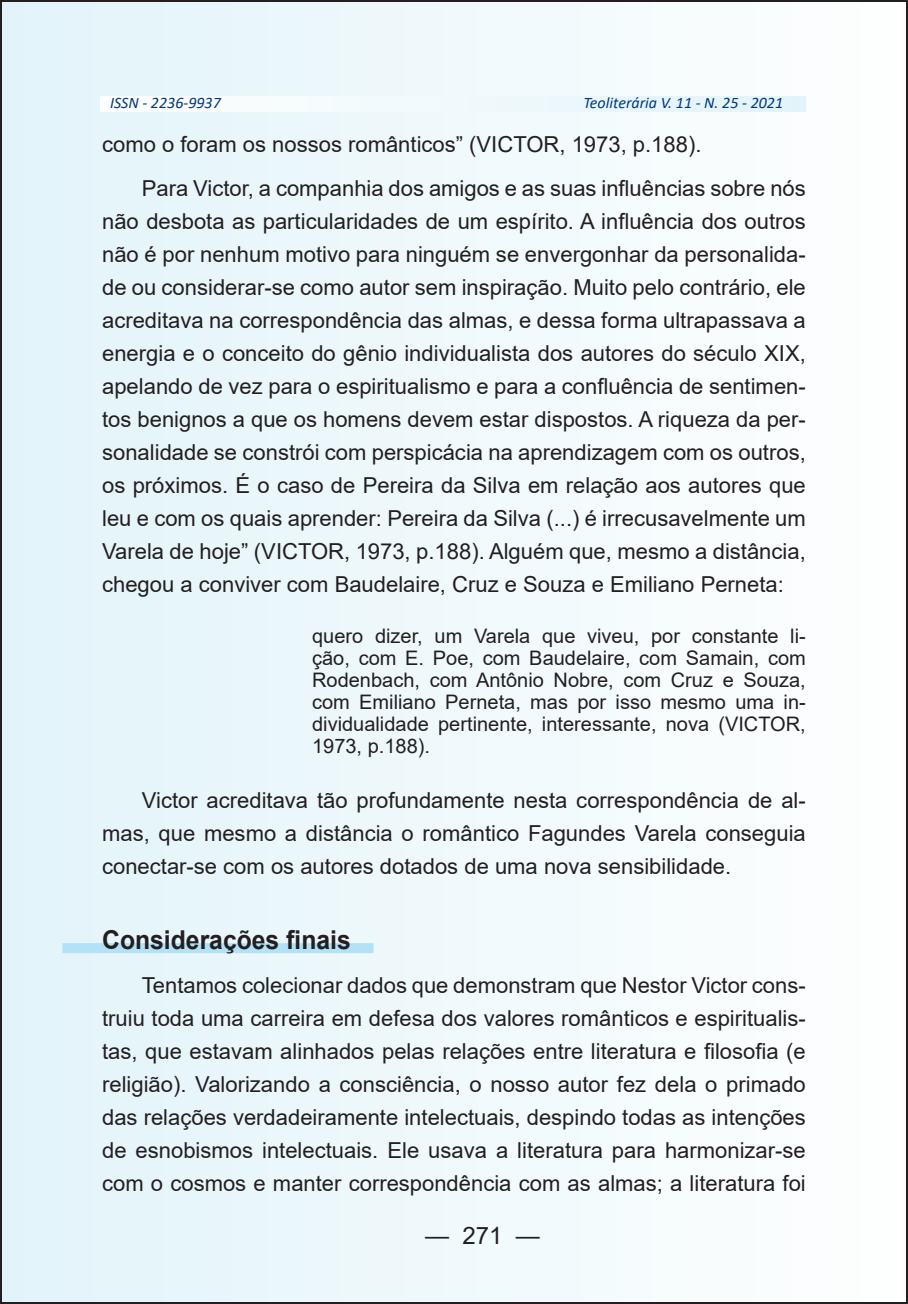
<style>
.page{position:relative;width:908px;height:1304px;background:#fff}
.page>*{position:absolute;margin:0;border:0;box-sizing:border-box;transform-origin:0 0}
.t1{font:700 26px "Arial";color:#231f20;scale:.95 1}
.t2{font:24px "Arial";color:#231f20}
.t3{font:22px/33px "Arial";color:#231f20;text-align:justify}
.t4{font:20px/22px "Arial";color:#231f20;text-align:justify}
.t5{font:italic 16px "Calibri";color:#003882}
</style>
<div class="page">
<div style="left:1px;top:1px;width:905px;height:1302px;background:linear-gradient(to right,#e2f4fa,#fefefe)"></div>
<svg style="left:100px;top:96px;width:705px;height:15px"></svg>
<div style="left:62px;top:943px;width:311px;height:10px;background:#b3e2f6"></div>
<p class="t5" style="left:110px;top:92px;width:112px">ISSN - 2236-9937</p>
<p class="t5" style="left:583px;top:92px;width:201px">Teoliterária V. 11 - N. 25 - 2021</p>
<p class="t3" style="left:142px;top:122px;width:665px;line-height:44.4px;text-indent:-40px">como o foram os nossos românticos” (VICTOR, 1973, p.188).<br>Para Victor, a companhia dos amigos e as suas influências sobre nós</p>
<p class="t3" style="left:102px;top:205px;width:705px">não desbota as particularidades de um espírito. A influência dos outros não é por nenhum motivo para ninguém se envergonhar da personalida&shy;de ou considerar-se como autor sem inspiração. Muito pelo contrário, ele acreditava na correspondência das almas, e dessa forma ultrapassava a energia e o conceito do gênio individualista dos autores do século XIX, apelando de vez para o espiritualismo e para a confluência de sentimen&shy;tos benignos a que os homens devem estar dispostos. A riqueza da per&shy;sonalidade se constrói com perspicácia na aprendizagem com os outros, os próximos. É o caso de Pereira da Silva em relação aos autores que leu e com os quais aprender: Pereira da Silva (...) é irrecusavelmente um Varela de hoje” (VICTOR, 1973, p.188). Alguém que, mesmo a distância, chegou a conviver com Baudelaire, Cruz e Souza e Emiliano Perneta:</p>
<p class="t4" style="left:312px;top:625px;width:495px">quero dizer, um Varela que viveu, por constante li&shy;ção, com E. Poe, com Baudelaire, com Samain, com Rodenbach, com Antônio Nobre, com Cruz e Souza, com Emiliano Perneta, mas por isso mesmo uma in&shy;dividualidade pertinente, interessante, nova (VICTOR, 1973, p.188).</p>
<p class="t3" style="left:102px;top:784px;width:704px;text-indent:40px">Victor acreditava tão profundamente nesta correspondência de al&shy;mas, que mesmo a distância o romântico Fagundes Varela conseguia conectar-se com os autores dotados de uma nova sensibilidade.</p>
<p class="t1" style="left:102px;top:921px;width:263px">Considerações finais</p>
<p class="t3" style="left:102px;top:969px;width:705px;text-indent:40px">Tentamos colecionar dados que demonstram que Nestor Victor cons&shy;truiu toda uma carreira em defesa dos valores românticos e espiritualis&shy;tas, que estavam alinhados pelas relações entre literatura e filosofia (e religião). Valorizando a consciência, o nosso autor fez dela o primado das relações verdadeiramente intelectuais, despindo todas as intenções de esnobismos intelectuais. Ele usava a literatura para harmonizar-se com o cosmos e manter correspondência com as almas; a literatura foi</p>
<p class="t2" style="left:425px;top:1218px;width:116px">— 271 —</p>
</div>
